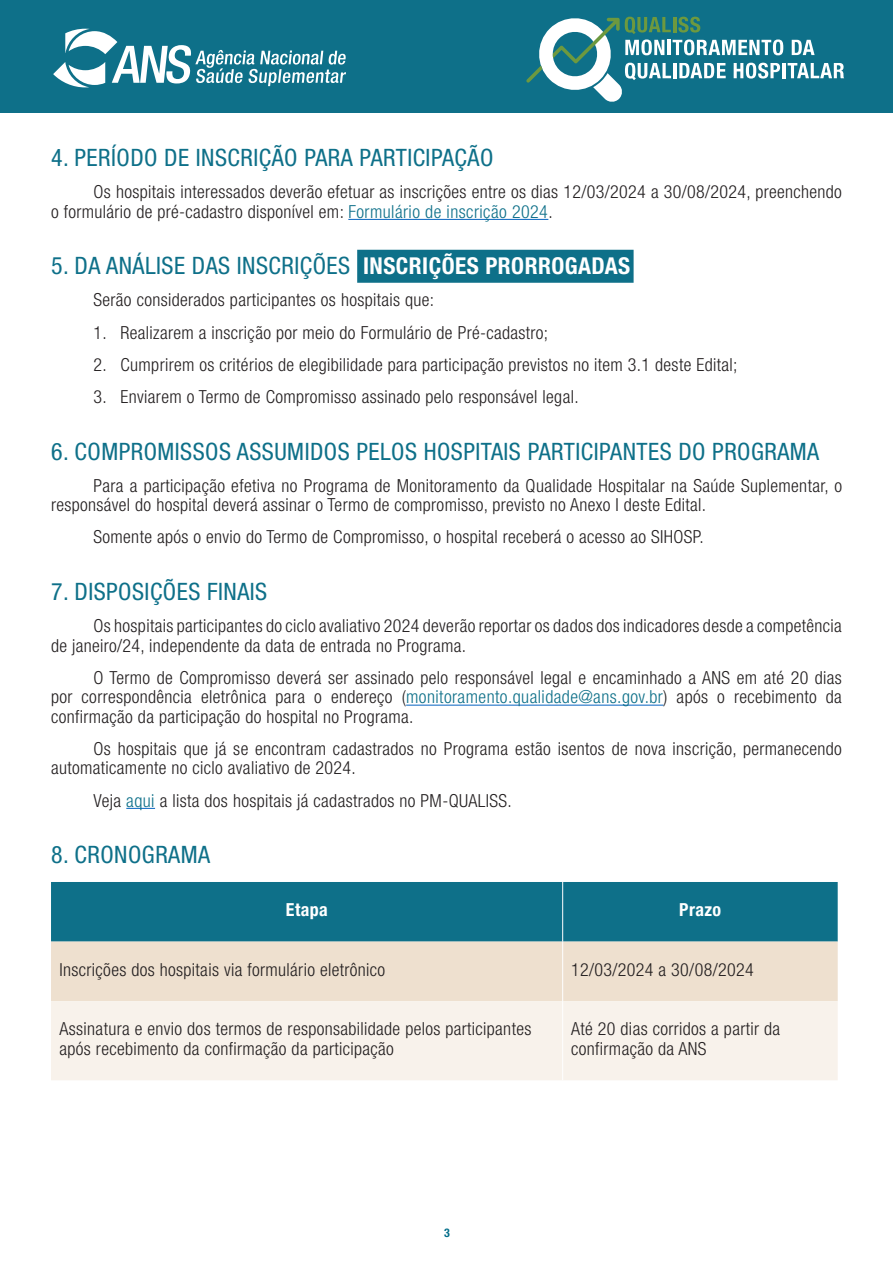
<style>
.page{position:relative;width:893px;height:1263px;background:#fff}
.page>*{position:absolute;margin:0;border:0;box-sizing:border-box;transform-origin:0 0}
.Título{font:condensed 24px "Helvetica Neue LT Std";letter-spacing:.02em;color:#0e7089}
.t1{font:300 condensed 18px/19.5px "Helvetica Neue LT Std";letter-spacing:.02em;color:#231f20}
.t2{font:700 condensed 18px "Helvetica Neue LT Std";letter-spacing:.02em;color:#fff}
.t3{font:700 condensed 12px "Helvetica Neue LT Std";color:#006d89}
.s1{color:#0e7089}
.s2{font-weight:700;font-size:23.25px;color:#fff}
</style>
<div class="page">
<div style="left:0;top:0;width:893px;height:113px;background:#0e7089"></div>
<svg style="left:526px;top:16px;width:318px;height:85px"></svg>
<svg style="left:53px;top:29px;width:293px;height:58px"></svg>
<hr style="left:348px;top:219px;width:200px;height:1px;background:#0563c1">
<div style="left:357px;top:250px;width:277px;height:33px;background:#0e7089"></div>
<hr style="left:406px;top:705px;width:257px;height:1px;background:#0563c1">
<svg style="left:126px;top:808px;width:29px;height:1px"></svg>
<div style="left:51px;top:882px;width:787px;height:59px;background:#0e7089"></div>
<div style="left:51px;top:941px;width:787px;height:60px;background:#eee0cf"></div>
<div style="left:51px;top:1001px;width:787px;height:79px;background:#f8f2eb"></div>
<hr style="left:562px;top:882px;width:1px;height:59px;background:#fff">
<hr style="left:562px;top:941px;width:1px;height:60px;background:#fff">
<hr style="left:562px;top:1001px;width:1px;height:79px;background:#fff">
<p class="Título" style="left:51px;top:144px;width:444px">4. PERÍODO DE INSCRIÇÃO PARA PARTICIPAÇÃO</p>
<p class="t1" style="left:51px;top:182px;width:792px;text-indent:43px">Os hospitais interessados deverão efetuar as inscrições entre os dias 12/03/2024 a 30/08/2024, preenchendo o formulário de pré-cadastro disponível em: <span class="s1">Formulário de inscrição 2024</span>.</p>
<p class="Título" style="left:51px;top:252px;width:581px">5. DA ANÁLISE DAS INSCRIÇÕES <span class="s2">INSCRIÇÕES PRORROGADAS</span></p>
<p class="t1" style="left:94px;top:290px;width:342px">Serão considerados participantes os hospitais que:</p>
<p class="t1" style="left:94px;top:322px;width:456px">1. Realizarem a inscrição por meio do Formulário de Pré-cadastro;</p>
<p class="t1" style="left:94px;top:355px;width:645px">2. Cumprirem os critérios de elegibilidade para participação previstos no item 3.1 deste Edital;</p>
<p class="t1" style="left:94px;top:387px;width:487px">3. Enviarem o Termo de Compromisso assinado pelo responsável legal.</p>
<p class="Título" style="left:51px;top:437px;width:770px">6. COMPROMISSOS ASSUMIDOS PELOS HOSPITAIS PARTICIPANTES DO PROGRAMA</p>
<p class="t1" style="left:51px;top:476px;width:792px;text-indent:43px">Para a participação efetiva no Programa de Monitoramento da Qualidade Hospitalar na Saúde Suplementar, o responsável do hospital deverá assinar o Termo de compromisso, previsto no Anexo I deste Edital.</p>
<p class="t1" style="left:94px;top:527px;width:612px">Somente após o envio do Termo de Compromisso, o hospital receberá o acesso ao SIHOSP.</p>
<p class="Título" style="left:51px;top:578px;width:218px">7. DISPOSIÇÕES FINAIS</p>
<p class="t1" style="left:51px;top:616px;width:792px;text-indent:43px">Os hospitais participantes do ciclo avaliativo 2024 deverão reportar os dados dos indicadores desde a competência de janeiro/24, independente da data de entrada no Programa.</p>
<p class="t1" style="left:51px;top:668px;width:792px;text-align:justify;text-indent:43px">O Termo de Compromisso deverá ser assinado pelo responsável legal e encaminhado a ANS em até 20 dias por correspondência eletrônica para o endereço (<span class="s1">monitoramento.qualidade@ans.gov.br</span>) após o recebimento da confirmação da participação do hospital no Programa.</p>
<p class="t1" style="left:51px;top:739px;width:792px;text-indent:43px">Os hospitais que já se encontram cadastrados no Programa estão isentos de nova inscrição, permanecendo automaticamente no ciclo avaliativo de 2024.</p>
<p class="t1" style="left:94px;top:790px;width:420px">Veja <span class="s1">aqui</span> a lista dos hospitais já cadastrados no PM-QUALISS.</p>
<p class="Título" style="left:51px;top:841px;width:161px">8. CRONOGRAMA</p>
<p class="t2" style="left:286px;top:899px;width:43px">Etapa</p>
<p class="t2" style="left:679px;top:899px;width:43px">Prazo</p>
<p class="t1" style="left:60px;top:959px;width:327px">Inscrições dos hospitais via formulário eletrônico</p>
<p class="t1" style="left:571px;top:959px;width:184px">12/03/2024 a 30/08/2024</p>
<p class="t1" style="left:60px;top:1019px;width:473px">Assinatura e envio dos termos de responsabilidade pelos participantes após recebimento da confirmação da participação</p>
<p class="t1" style="left:571px;top:1019px;width:210px">Até 20 dias corridos a partir da confirmação da ANS</p>
<p class="t3" style="left:444px;top:1225px;width:7px">3</p>
</div>
